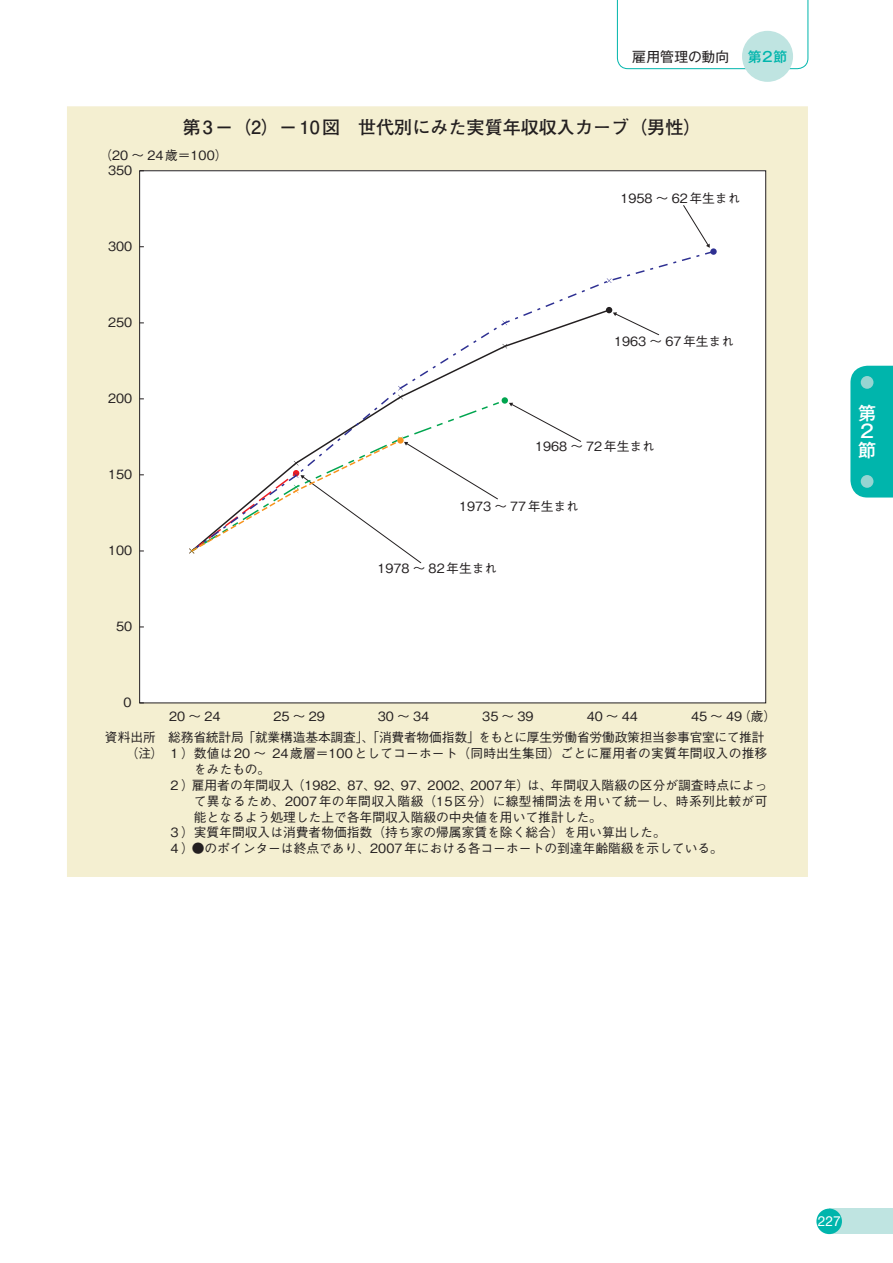
<style>
.page{position:relative;width:893px;height:1263px;background:#fff}
.page>*{position:absolute;margin:0;border:0;box-sizing:border-box;transform-origin:0 0}
.t1{font:700 18px "Futo Go B101 Pro";color:#231f20}
.t2{font:500 18px/18px "Gothic MB101 Pro";color:#fff;text-align:justify}
.t3{font:13.8px "Gothic MB101 Pro";color:#231f20}
.t4{font:13.8px "Helvetica Neue LT Std";color:#fff}
.t5{font:500 13.8px "Gothic MB101 Pro";color:#00b5ac}
.t6{font:500 12.75px "Gothic BBB Pro";color:#231f20}
.t7{font:500 12.75px "Gothic BBB Pro";letter-spacing:.03em;color:#231f20}
</style>
<div class="page">
<div style="left:67px;top:106px;width:741px;height:771px;background:#f4efd1"></div>
<div style="left:140px;top:171px;width:626px;height:532px;background:#fff"></div>
<svg style="left:683px;top:205px;width:27px;height:43px"></svg>
<svg style="left:386px;top:251px;width:326px;height:191px"></svg>
<svg style="left:398px;top:386px;width:5px;height:13px"></svg>
<svg style="left:502px;top:320px;width:5px;height:5px"></svg>
<svg style="left:607px;top:278px;width:4px;height:5px"></svg>
<svg style="left:710px;top:248px;width:7px;height:7px"></svg>
<svg style="left:336px;top:399px;width:171px;height:43px"></svg>
<div style="left:502px;top:397px;width:6px;height:7px;background:#00a54f;border-radius:50%"></div>
<svg style="left:189px;top:437px;width:309px;height:126px"></svg>
<svg style="left:397px;top:437px;width:7px;height:7px"></svg>
<svg style="left:617px;top:0;width:192px;height:70px"></svg>
<div style="left:829px;top:1208px;width:64px;height:26px;background:#bfe4e1"></div>
<div style="left:816px;top:1208px;width:26px;height:26px;background:#00b5ac;border-radius:50%"></div>
<div style="left:742px;top:31px;width:51px;height:51px;background:#bfe4e1;border-radius:50%"></div>
<div style="left:850px;top:366px;width:43px;height:131px;background:#00b5ac"></div>
<div style="left:861px;top:376px;width:12px;height:13px;background:#96d5d2;border-radius:50%"></div>
<div style="left:861px;top:475px;width:12px;height:13px;background:#96d5d2;border-radius:50%"></div>
<p class="t3" style="left:632px;top:45px;width:98px">雇用管理の動向</p>
<p class="t5" style="left:748px;top:45px;width:41px">第2節</p>
<h1 class="t1" style="left:182px;top:113px;width:521px">第 3－（2）－ 10図　世代別にみた実質年収収入カーブ（男性）</h1>
<p class="t6" style="left:99px;top:145px;width:130px">（20 ～ 24歳＝100）</p>
<p class="t6" style="left:108px;top:160px;width:26px">350</p>
<p class="t6" style="left:108px;top:236px;width:26px">300</p>
<p class="t6" style="left:108px;top:312px;width:26px">250</p>
<p class="t6" style="left:108px;top:388px;width:26px">200</p>
<p class="t6" style="left:108px;top:464px;width:26px">150</p>
<p class="t6" style="left:108px;top:540px;width:26px">100</p>
<p class="t6" style="left:116px;top:616px;width:18px">50</p>
<p class="t6" style="left:124px;top:692px;width:10px">0</p>
<p class="t6" style="left:620px;top:188px;width:121px">1958 ～ 62年生まれ</p>
<p class="t6" style="left:614px;top:331px;width:121px">1963 ～ 67年生まれ</p>
<p class="t6" style="left:535px;top:436px;width:121px">1968 ～ 72年生まれ</p>
<p class="t6" style="left:459px;top:496px;width:121px">1973 ～ 77年生まれ</p>
<p class="t6" style="left:377px;top:558px;width:121px">1978 ～ 82年生まれ</p>
<p class="t6" style="left:169px;top:706px;width:53px">20 ～ 24</p>
<p class="t6" style="left:274px;top:706px;width:53px">25 ～ 29</p>
<p class="t6" style="left:378px;top:706px;width:53px">30 ～ 34</p>
<p class="t6" style="left:482px;top:706px;width:53px">35 ～ 39</p>
<p class="t6" style="left:587px;top:706px;width:53px">40 ～ 44</p>
<p class="t6" style="left:691px;top:706px;width:87px">45 ～ 49（歳）</p>
<p class="t6" style="left:168px;top:727px;width:598px">総務省統計局「就業構造基本調査」、「消費者物価指数」をもとに厚生労働省労働政策担当参事官室にて推計</p>
<p class="t6" style="left:105px;top:743px;width:664px">　　（注）１）数値は20 ～ 24歳層＝100としてコーホート（同時出生集団）ごとに雇用者の実質年間収入の推移</p>
<p class="t6" style="left:194px;top:759px;width:78px">をみたもの。</p>
<p class="t6" style="left:168px;top:774px;width:601px">２）雇用者の年間収入（1982、87、92、97、2002、2007年）は、年間収入階級の区分が調査時点によっ</p>
<p class="t7" style="left:194px;top:790px;width:575px">て異なるため、2007年の年間収入階級（15区分）に線型補間法を用いて統一し、時系列比較が可</p>
<p class="t6" style="left:194px;top:806px;width:410px">能となるよう処理した上で各年間収入階級の中央値を用いて推計した。</p>
<p class="t6" style="left:168px;top:822px;width:499px">３）実質年間収入は消費者物価指数（持ち家の帰属家賃を除く総合）を用い算出した。</p>
<p class="t6" style="left:168px;top:838px;width:556px">４）●のポインターは終点であり、2007年における各コーホートの到達年齢階級を示している。</p>
<p class="t6" style="left:105px;top:727px;width:53px">資料出所</p>
<h1 class="t2" style="left:858px;top:402px;width:19px">第2節</h1>
<p class="t4" style="left:818px;top:1212px;width:25px">227</p>
</div>
